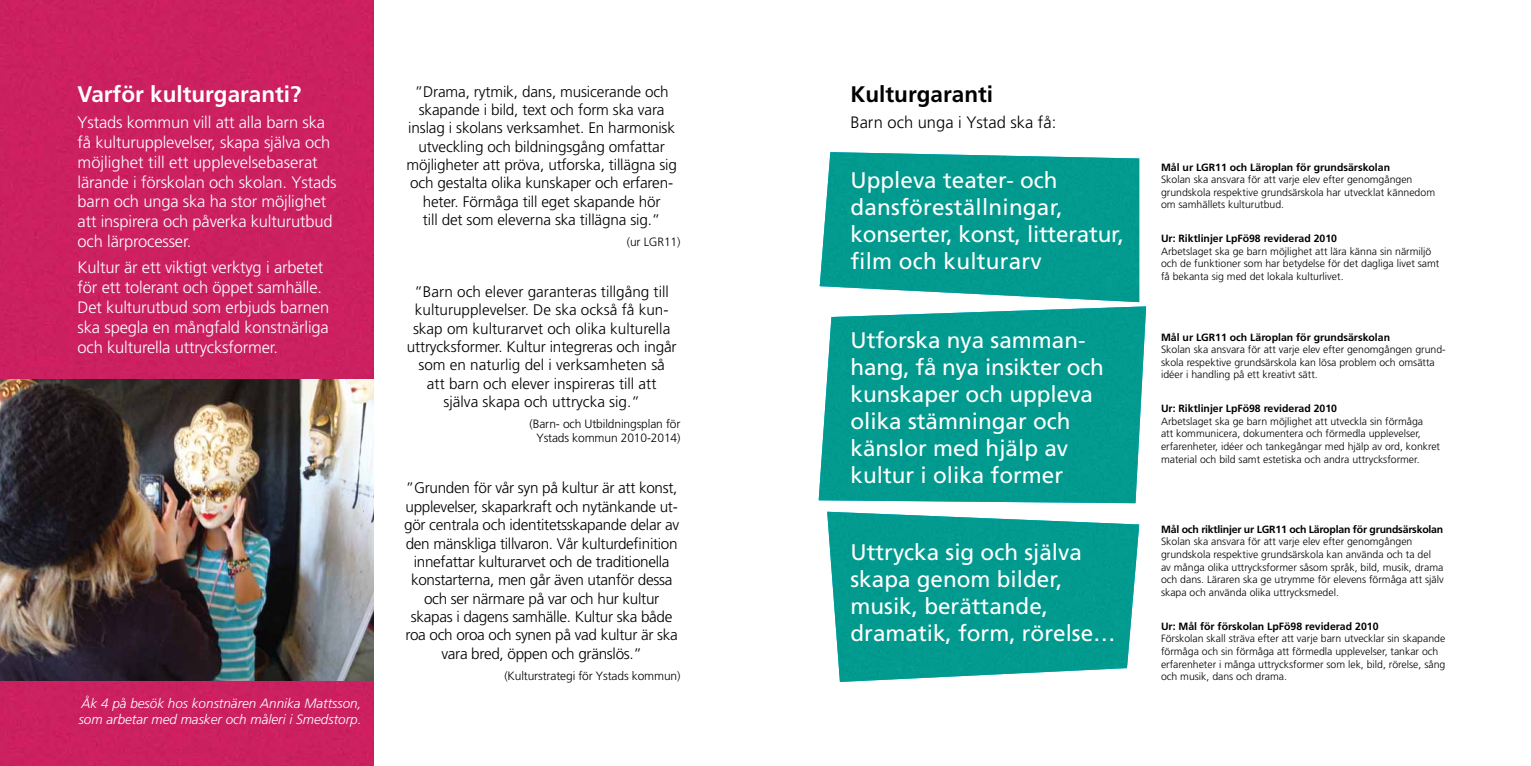
<style>
.page{position:relative;width:1531px;height:766px;background:#fff}
.page>*{position:absolute;margin:0;border:0;box-sizing:border-box;transform-origin:0 0}
.t1{font:22.5px/27px "Frutiger LT";color:#fff}
.t2{font:700 22.5px "Frutiger LT";color:#fff}
.t3{font:700 22.5px "Frutiger LT";color:#000}
.t4{font:300 16.5px/19.8px "Frutiger LT";letter-spacing:-.01em;color:#fff}
.t5{font:300 16.5px "Frutiger LT";color:#000}
.t6{font:300 15.3px/18.3px "Frutiger LT";letter-spacing:-.01em;color:#000;text-align:center}
.t7{font:italic 300 13.5px/16.2px "Frutiger LT";color:#fff}
.t8{font:300 12px/14.4px "Frutiger LT";letter-spacing:-.01em;color:#000;text-align:center}
.t9{font:300 10.5px/12.6px "Frutiger LT";color:#000}
.t10{font:700 10.5px "Frutiger LT";color:#000}
.t11{font:700 10.5px "Frutiger LT";letter-spacing:-.02em;color:#000}
</style>
<div class="page">
<div style="left:0;top:0;width:374px;height:765px;background:#cb2060"></div>
<img style="left:820px;top:152px;width:319px;height:150px">
<img style="left:819px;top:306px;width:327px;height:197px">
<img style="left:827px;top:511px;width:312px;height:170px">
<img style="left:0;top:380px;width:374px;height:300px">
<h1 class="t2" style="left:78px;top:81px;width:225px">Varför kulturgaranti?</h1>
<p class="t4" style="left:78px;top:113px;width:260px">Ystads kommun vill att alla barn ska få kulturupplevelser, skapa själva och möjlighet till ett upplevelsebaserat lärande i förskolan och skolan. Ystads barn och unga ska ha stor möjlighet att inspirera och påverka kulturutbud och lärprocesser.</p>
<h2 class="t4" style="left:78px;top:258px;width:253px">Kultur är ett viktigt verktyg i arbetet för ett tolerant och öppet samhälle.<br>Det kulturutbud som erbjuds barnen ska spegla en mångfald konstnärliga och kulturella uttrycksformer.</h2>
<p class="t7" style="left:79px;top:695px;width:284px">Åk 4 på besök hos konstnären Annika Mattsson, som arbetar med masker och måleri i Smedstorp.</p>
<p class="t6" style="left:406px;top:82px;width:272px">”Drama, rytmik, dans, musicerande och skapande i bild, text och form ska vara inslag i skolans verksamhet. En harmonisk utveckling och bildningsgång omfattar möjligheter att pröva, utforska, tillägna sig och gestalta olika kunskaper och erfaren&shy;heter. Förmåga till eget skapande hör<br>till det som eleverna ska tillägna sig.”</p>
<p class="t8" style="left:627px;top:235px;width:55px">(ur LGR11)</p>
<p class="t6" style="left:407px;top:283px;width:271px">”Barn och elever garanteras tillgång till kulturupplevelser. De ska också få kun&shy;skap om kulturarvet och olika kulturella uttrycksformer. Kultur integreras och ingår som en naturlig del i verksamheten så<br>att barn och elever inspireras till att<br>själva skapa och uttrycka sig.”</p>
<p class="t8" style="left:530px;top:416px;width:152px">(Barn- och Utbildningsplan för<br>Ystads kommun 2010-2014)</p>
<p class="t6" style="left:404px;top:479px;width:277px">”Grunden för vår syn på kultur är att konst, upplevelser, skaparkraft och nytänkande ut&shy;gör centrala och identitetsskapande delar av den mänskliga tillvaron. Vår kulturdefinition innefattar kulturarvet och de traditionella konstarterna, men går även utanför dessa och ser närmare på var och hur kultur skapas i dagens samhälle. Kultur ska både roa och oroa och synen på vad kultur är ska vara bred, öppen och gränslös.”</p>
<p class="t8" style="left:504px;top:668px;width:178px">(Kulturstrategi för Ystads kommun)</p>
<h1 class="t3" style="left:850px;top:81px;width:144px">Kulturgaranti</h1>
<h2 class="t5" style="left:850px;top:113px;width:207px">Barn och unga i Ystad ska få:</h2>
<h1 class="t1" style="left:850px;top:166px;width:275px">Uppleva teater- och dansföreställningar, konserter, konst, litteratur, film och kulturarv</h1>
<h1 class="t1" style="left:850px;top:326px;width:255px">Utforska nya samman&shy;hang, få nya insikter och kunskaper och uppleva olika stämningar och känslor med hjälp av kultur i olika former</h1>
<h1 class="t1" style="left:850px;top:538px;width:267px">Uttrycka sig och själva skapa genom bilder, musik, berättande, dramatik, form, rörelse…</h1>
<p class="t10" style="left:1161px;top:161px;width:231px">Mål ur LGR11 och Läroplan för grundsärskolan</p>
<p class="t9" style="left:1161px;top:173px;width:276px">Skolan ska ansvara för att varje elev efter genomgången grundskola respektive grundsärskola har utvecklat kännedom om samhällets kulturutbud.</p>
<p class="t10" style="left:1161px;top:232px;width:178px">Ur: Riktlinjer LpFö98 reviderad 2010</p>
<p class="t9" style="left:1161px;top:245px;width:280px">Arbetslaget ska ge barn möjlighet att lära känna sin närmiljö och de funktioner som har betydelse för det dagliga livet samt få bekanta sig med det lokala kulturlivet.</p>
<p class="t10" style="left:1161px;top:330px;width:231px">Mål ur LGR11 och Läroplan för grundsärskolan</p>
<p class="t9" style="left:1161px;top:343px;width:286px">Skolan ska ansvara för att varje elev efter genomgången grund&shy;skola respektive grundsärskola kan lösa problem och omsätta idéer i handling på ett kreativt sätt.</p>
<p class="t10" style="left:1161px;top:402px;width:178px">Ur: Riktlinjer LpFö98 reviderad 2010</p>
<p class="t9" style="left:1161px;top:415px;width:281px">Arbetslaget ska ge barn möjlighet att utveckla sin förmåga<br>att kommunicera, dokumentera och förmedla upplevelser, erfarenheter, idéer och tankegångar med hjälp av ord, konkret material och bild samt estetiska och andra uttrycksformer.</p>
<p class="t11" style="left:1161px;top:523px;width:284px">Mål och riktlinjer ur LGR11 och Läroplan för grundsärskolan</p>
<p class="t9" style="left:1161px;top:535px;width:284px">Skolan ska ansvara för att varje elev efter genomgången grundskola respektive grundsärskola kan använda och ta del<br>av många olika uttrycksformer såsom språk, bild, musik, drama och dans. Läraren ska ge utrymme för elevens förmåga att själv skapa och använda olika uttrycksmedel.</p>
<p class="t10" style="left:1161px;top:619px;width:219px">Ur: Mål för förskolan LpFö98 reviderad 2010</p>
<p class="t9" style="left:1161px;top:632px;width:286px">Förskolan skall sträva efter att varje barn utvecklar sin skapande förmåga och sin förmåga att förmedla upplevelser, tankar och erfarenheter i många uttrycksformer som lek, bild, rörelse, sång och musik, dans och drama.</p>
</div>
